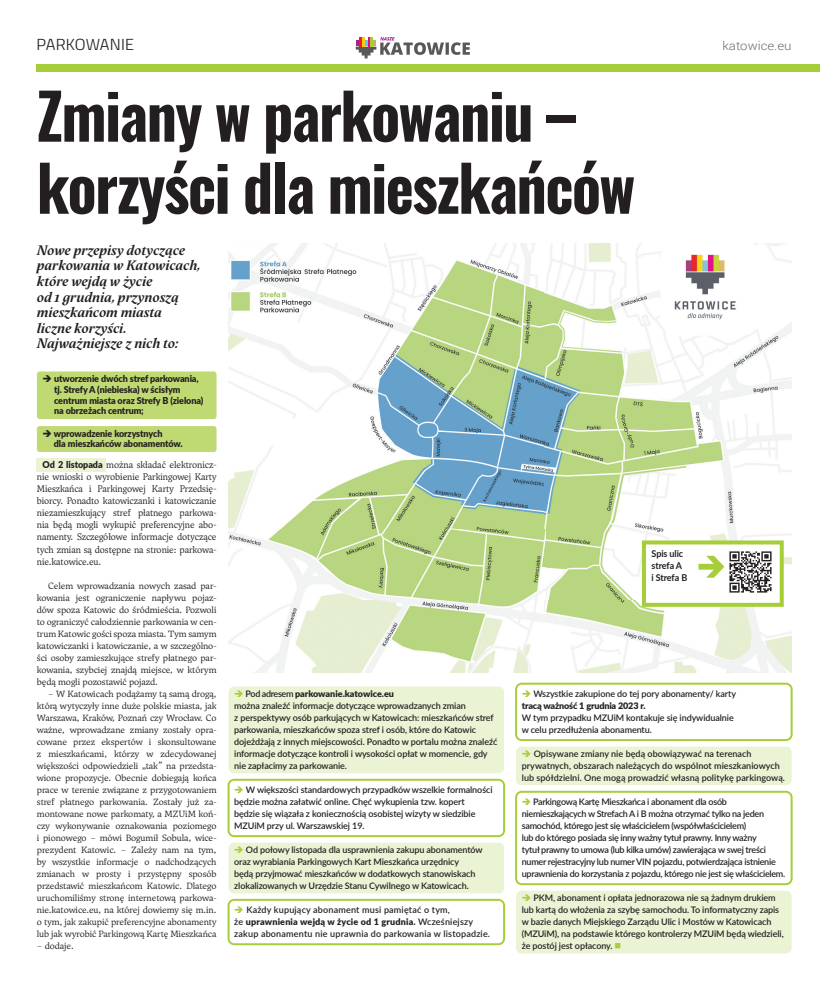
<style>
.page{position:relative;width:820px;height:993px;background:#fff}
.page>*{position:absolute;margin:0;border:0;box-sizing:border-box;transform-origin:0 0}
.t1{font:700 63px/72px "Oswald";letter-spacing:-.025em;color:#231f20;scale:.95 1}
.t2{font:16px "Titillium Light Upright";letter-spacing:.01em;color:#231f20;scale:1.1 1}
.t3{font:italic 700 13.6px/15.6px "Neco";letter-spacing:-.005em;color:#231f20;scale:.95 1}
.t4{font:300 12px "Roboto";color:#6c6d70;scale:1.1 1}
.t5{font:9.4px/12px "Neco";letter-spacing:-.01em;color:#231f20;text-align:justify;scale:.95 1}
.t6{font:900 9.4px/10.8px "Lato";letter-spacing:-.01em;color:#231f20;scale:.95 1}
.t7{font:700 9.4px/12px "Lato";letter-spacing:-.01em;color:#231f20;scale:.95 1}
.t8{font:600 9px/12px "Lato";letter-spacing:-.01em;color:#231f20}
.t9{font:9px/12px "Neco";letter-spacing:-.01em;color:#231f20;text-align:justify}
.t10{font:600 9px/12px "Lato";letter-spacing:-.03em;color:#231f20}
.t11{font:600 9px/12px "Lato";letter-spacing:.02em;color:#231f20}
.s1{font-family:"Lato";font-weight:900}
.s2{color:#a6ce39}
.s3{font-weight:900}
</style>
<div class="page">
<svg style="left:355px;top:37px;width:114px;height:21px"></svg>
<div style="left:37px;top:371px;width:179px;height:48px;background:#c0da73;border-radius:3px"></div>
<div style="left:37px;top:426px;width:179px;height:26px;background:#c0da73;border-radius:3px"></div>
<div style="left:37px;top:458px;width:69px;height:13px;background:#eaf3d4"></div>
<div style="left:37px;top:64px;width:782px;height:7px;background:#a6ce39"></div>
<img style="left:228px;top:243px;width:563px;height:429px">
<div style="left:228px;top:686px;width:276px;height:87px;background:#eaf3d4;border-radius:6px"></div>
<svg style="left:227px;top:778px;width:278px;height:58px"></svg>
<div style="left:228px;top:842px;width:276px;height:51px;background:#eaf3d4;border-radius:6px"></div>
<svg style="left:227px;top:898px;width:278px;height:46px"></svg>
<svg style="left:515px;top:682px;width:277px;height:58px"></svg>
<div style="left:516px;top:746px;width:275px;height:39px;background:#eaf3d4;border-radius:6px"></div>
<svg style="left:515px;top:790px;width:277px;height:94px"></svg>
<div style="left:516px;top:890px;width:275px;height:63px;background:#eaf3d4;border-radius:6px"></div>
<svg style="left:641px;top:540px;width:142px;height:66px"></svg>
<h2 class="t2" style="left:37px;top:33px;width:90px">PARKOWANIE</h2>
<h3 class="t4" style="left:722px;top:38px;width:64px">katowice.eu</h3>
<h1 class="t1" style="left:37px;top:84px;width:631px">Zmiany w parkowaniu – korzyści dla mieszkańców</h1>
<h3 class="t3" style="left:37px;top:242px;width:174px">Nowe przepisy dotyczące parkowania w Katowicach, które wejdą w życie<br>od 1 grudnia, przynoszą mieszkańcom miasta<br>liczne korzyści.<br>Najważniejsze z nich to:</h3>
<p class="t6" style="left:54px;top:372px;width:159px;text-indent:-12px">➔ utworzenie dwóch stref parkowania, tj. Strefy A (niebieska) w ścisłym centrum miasta oraz Strefy B (zielona) na obrzeżach centrum;</p>
<p class="t6" style="left:54px;top:427px;width:137px;text-indent:-11px">➔ wprowadzenie korzystnych<br>dla mieszkańców abonamentów.</p>
<p class="t5" style="left:37px;top:459px;width:190px;text-indent:6px"><span class="s1">Od 2 listopada</span> można składać elektronicz&shy;nie wnioski o wyrobienie Parkingowej Karty Mieszkańca i Parkingowej Karty Przedsię&shy;biorcy. Ponadto katowiczanki i katowiczanie niezamieszkujący stref płatnego parkowa&shy;nia będą mogli wykupić preferencyjne abo&shy;namenty. Szczegółowe informacje dotyczące tych zmian są dostępne na stronie: parkowa&shy;nie.katowice.eu.</p>
<p class="t9" style="left:37px;top:579px;width:181px;text-indent:11px">Celem wprowadzania nowych zasad par&shy;kowania jest ograniczenie napływu pojaz&shy;dów spoza Katowic do śródmieścia. Pozwoli to ograniczyć całodziennie parkowania w cen&shy;trum Katowic gości spoza miasta. Tym samym katowiczanki i katowiczanie, a w szczególno&shy;ści osoby zamieszkujące strefy płatnego par&shy;kowania, szybciej znajdą miejsce, w którym będą mogli pozostawić pojazd.</p>
<p class="t9" style="left:37px;top:687px;width:181px;text-indent:11px">– W Katowicach podążamy tą samą drogą, którą wytyczyły inne duże polskie miasta, jak Warszawa, Kraków, Poznań czy Wrocław. Co ważne, wprowadzane zmiany zostały opra&shy;cowane przez ekspertów i skonsultowane z mieszkańcami, którzy w zdecydowanej większości odpowiedzieli „tak” na przedsta&shy;wione propozycje. Obecnie dobiegają końca prace w terenie związane z przygotowaniem stref płatnego parkowania. Zostały już za&shy;montowane nowe parkomaty, a MZUiM koń&shy;czy wykonywanie oznakowania poziomego i pionowego – mówi Bogumił Sobula, wice&shy;prezydent Katowic. – Zależy nam na tym, by wszystkie informacje o nadchodzących zmianach w prosty i przystępny sposób przedstawić mieszkańcom Katowic. Dlatego uruchomiliśmy stronę internetową parkowa&shy;nie.katowice.eu, na której dowiemy się m.in. o tym, jak zakupić preferencyjne abonamenty lub jak wyrobić Parkingową Kartę Mieszkańca</p>
<p class="t9" style="left:37px;top:939px;width:38px">– dodaje.</p>
<p class="t7" style="left:651px;top:547px;width:39px">Spis ulic strefa A<br>i Strefa B</p>
<p class="t8" style="left:234px;top:686px;width:264px"><span class="s2">➔</span> Pod adresem <span class="s3">parkowanie.katowice.eu<br></span>można znaleźć informacje dotyczące wprowadzanych zmian<br>z perspektywy osób parkujących w Katowicach: mieszkańców stref parkowania, mieszkańców spoza stref i osób, które do Katowic dojeżdżają z innych miejscowości. Ponadto w portalu można znaleźć informacje dotyczące kontroli i wysokości opłat w momencie, gdy nie zapłacimy za parkowanie.</p>
<p class="t8" style="left:234px;top:782px;width:260px"><span class="s2">➔</span> W większości standardowych przypadków wszelkie formalności będzie można załatwić online. Chęć wykupienia tzw. kopert<br>będzie się wiązała z koniecznością osobistej wizyty w siedzibie MZUiM przy ul. Warszawskiej 19.</p>
<p class="t8" style="left:234px;top:842px;width:250px"><span class="s2">➔</span> Od połowy listopada dla usprawnienia zakupu abonamentów oraz wyrabiania Parkingowych Kart Mieszkańca urzędnicy<br>będą przyjmować mieszkańców w dodatkowych stanowiskach zlokalizowanych w Urzędzie Stanu Cywilnego w Katowicach.</p>
<p class="t11" style="left:234px;top:902px;width:257px"><span class="s2">➔</span> Każdy kupujący abonament musi pamiętać o tym,<br>że <span class="s3">uprawnienia wejdą w życie od 1 grudnia.</span> Wcześniejszy zakup abonamentu nie uprawnia do parkowania w listopadzie.</p>
<p class="t8" style="left:521px;top:686px;width:216px"><span class="s2">➔</span> Wszystkie zakupione do tej pory abonamenty/ karty <span class="s3">tracą ważność 1 grudnia 2023 r.</span></p>
<p class="t8" style="left:521px;top:710px;width:213px">W tym przypadku MZUiM kontakuje się indywidualnie w celu przedłużenia abonamentu.</p>
<p class="t8" style="left:521px;top:746px;width:265px"><span class="s2">➔</span> Opisywane zmiany nie będą obowiązywać na terenach prywatnych, obszarach należących do wspólnot mieszkaniowych lub spółdzielni. One mogą prowadzić własną politykę parkingową.</p>
<p class="t10" style="left:521px;top:794px;width:265px"><span class="s2">➔</span> Parkingową Kartę Mieszkańca i abonament dla osób niemieszkających w Strefach A i B można otrzymać tylko na jeden samochód, którego jest się właścicielem (współwłaścicielem)<br>lub do którego posiada się inny ważny tytuł prawny. Inny ważny<br>tytuł prawny to umowa (lub kilka umów) zawierająca w swej treści numer rejestracyjny lub numer VIN pojazdu, potwierdzająca istnienie uprawnienia do korzystania z pojazdu, którego nie jest się właścicielem.</p>
<p class="t8" style="left:521px;top:890px;width:263px"><span class="s2">➔</span> PKM, abonament i opłata jednorazowa nie są żadnym drukiem lub kartą do włożenia za szybę samochodu. To informatyczny zapis w bazie danych Miejskiego Zarządu Ulic i Mostów w Katowicach (MZUiM), na podstawie którego kontrolerzy MZUiM będą wiedzieli, że postój jest opłacony. <span class="s2">■</span></p>
</div>
